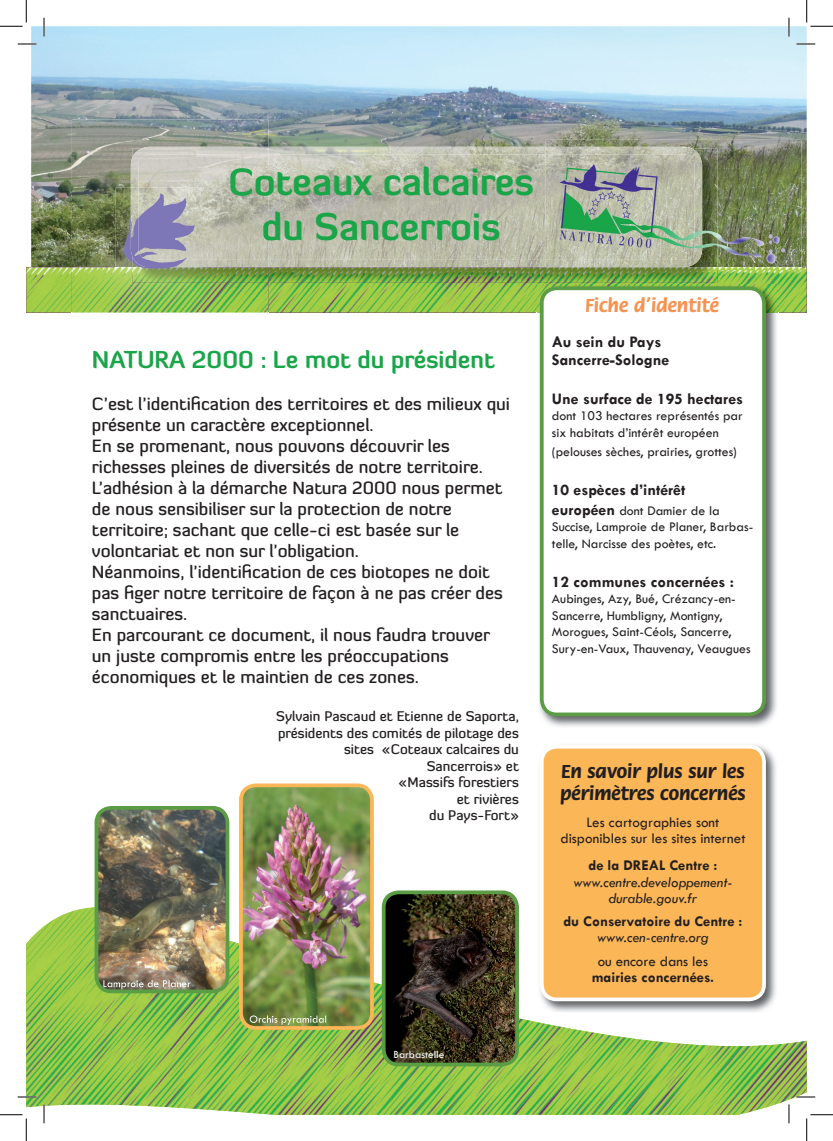
<style>
.page{position:relative;width:833px;height:1141px;background:#fff}
.page>*{position:absolute;margin:0;border:0;box-sizing:border-box;transform-origin:0 0}
.t1{font:700 37.5px/45px "Diavlo";color:#1aa549;text-align:center}
.t2{font:700 23.75px "Diavlo";color:#1aa549}
.t3{font:700 20px/22.5px "Flora";color:#231f20}
.t4{font:700 20px "Flora";color:#f69351}
.t5{font:500 17.5px/21px "Diavlo";color:#231f20}
.t6{font:700 16.25px/17.5px "Tw Cen";color:#231f20}
.t7{font:15px/16.2px "Tw Cen";color:#231f20;text-align:center}
.t8{font:700 15px "Tw Cen";color:#231f20}
.t9{font:italic 15px/16.2px "Tw Cen";color:#231f20;text-align:center}
.t10{font:13.75px/16.5px "Tw Cen";color:#231f20}
.t11{font:500 13.75px/16.5px "Diavlo";color:#231f20;text-align:right}
.t12{font:11.25px "Tw Cen";color:#fff}
.s1{font-weight:700;font-size:16.25px}
</style>
<div class="page">
<img style="left:31px;top:26px;width:775px;height:241px">
<img style="left:26px;top:267px;width:780px;height:45px">
<img style="left:268px;top:147px;width:449px;height:136px">
<img style="left:268px;top:154px;width:277px;height:106px">
<img style="left:268px;top:167px;width:265px;height:29px">
<img style="left:268px;top:212px;width:231px;height:29px">
<img style="left:545px;top:140px;width:255px;height:129px">
<img style="left:545px;top:147px;width:156px;height:120px">
<img style="left:536px;top:284px;width:241px;height:443px">
<div style="left:541px;top:288px;width:222px;height:426px;background:#fff;border-radius:15px"></div>
<div style="left:539px;top:286px;width:226px;height:430px;border:4px solid #5b9d45;border-radius:15px"></div>
<img style="left:72px;top:119px;width:196px;height:194px">
<svg style="left:132px;top:148px;width:10px;height:10px"></svg>
<img style="left:230px;top:167px;width:38px;height:29px">
<img style="left:263px;top:212px;width:5px;height:29px">
<img style="left:115px;top:188px;width:17px;height:86px">
<img style="left:132px;top:267px;width:70px;height:7px">
<img style="left:131px;top:188px;width:71px;height:79px">
<img style="left:757px;top:745px;width:19px;height:156px">
<div style="left:541px;top:746px;width:222px;height:253px;background:#fbb657;border-radius:15px"></div>
<div style="left:539px;top:744px;width:226px;height:257px;border:4px solid #fff;border-radius:15px"></div>
<img style="left:26px;top:907px;width:780px;height:207px">
<img style="left:96px;top:810px;width:131px;height:181px">
<div style="left:94px;top:805px;width:135px;height:188px;border:4px solid #5b9d45;border-radius:15px"></div>
<img style="left:383px;top:895px;width:133px;height:169px">
<div style="left:381px;top:890px;width:137px;height:176px;border:4px solid #5b9d45;border-radius:15px"></div>
<img style="left:241px;top:788px;width:131px;height:239px">
<div style="left:239px;top:783px;width:134px;height:246px;border:4px solid #fbb657;border-radius:15px"></div>
<svg style="left:103px;top:979px;width:87px;height:10px"></svg>
<svg style="left:249px;top:1015px;width:77px;height:9px"></svg>
<svg style="left:18px;top:43px;width:18px;height:2px"></svg>
<svg style="left:796px;top:43px;width:18px;height:2px"></svg>
<svg style="left:18px;top:1096px;width:18px;height:1px"></svg>
<svg style="left:796px;top:1096px;width:18px;height:1px"></svg>
<svg style="left:43px;top:18px;width:2px;height:18px"></svg>
<svg style="left:43px;top:1104px;width:2px;height:19px"></svg>
<svg style="left:787px;top:18px;width:2px;height:18px"></svg>
<svg style="left:787px;top:1104px;width:2px;height:19px"></svg>
<svg style="left:0;top:0;width:27px;height:27px"></svg>
<svg style="left:0;top:1114px;width:27px;height:26px"></svg>
<svg style="left:806px;top:0;width:26px;height:27px"></svg>
<svg style="left:806px;top:1114px;width:26px;height:26px"></svg>
<h1 class="t1" style="left:228px;top:159px;width:307px">Coteaux calcaires du Sancerrois</h1>
<h2 class="t2" style="left:92px;top:344px;width:404px">NATURA 2000 : Le mot du président</h2>
<p class="t5" style="left:92px;top:393px;width:419px">C’est l’identification des territoires et des milieux qui présente un caractère exceptionnel.<br>En se promenant, nous pouvons découvrir les richesses pleines de diversités de notre territoire.<br>L’adhésion à la démarche Natura 2000 nous permet de nous sensibiliser sur la protection de notre territoire; sachant que celle-ci est basée sur le volontariat et non sur l’obligation.<br>Néanmoins, l’identification de ces biotopes ne doit pas figer notre territoire de façon à ne pas créer des sanctuaires.<br>En parcourant ce document, il nous faudra trouver un juste compromis entre les préoccupations économiques et le maintien de ces zones.</p>
<p class="t11" style="left:276px;top:707px;width:244px">Sylvain Pascaud et Etienne de Saporta, présidents des comités de pilotage des sites «Coteaux calcaires du<br>Sancerrois» et<br>«Massifs forestiers<br>et rivières<br>du Pays-Fort»</p>
<p class="t4" style="left:584px;top:295px;width:136px">Fiche d’identité</p>
<p class="t6" style="left:551px;top:333px;width:119px">Au sein du Pays<br>Sancerre-Sologne</p>
<p class="t6" style="left:551px;top:389px;width:193px">Une surface de 195 hectares</p>
<p class="t10" style="left:551px;top:407px;width:192px">dont 103 hectares représentés par six habitats d’intérêt européen</p>
<p class="t10" style="left:551px;top:443px;width:186px">(pelouses sèches, prairies, grottes)</p>
<p class="t6" style="left:551px;top:481px;width:135px">10 espèces d’intérêt</p>
<p class="t10" style="left:551px;top:502px;width:203px"><span class="s1">européen</span> dont Damier de la<br>Succise, Lamproie de Planer, Barbas&shy;telle, Narcisse des poètes, etc.</p>
<p class="t6" style="left:551px;top:572px;width:183px">12 communes concernées :</p>
<p class="t10" style="left:551px;top:590px;width:200px">Aubinges, Azy, Bué, Crézancy-en-Sancerre, Humbligny, Montigny, Morogues, Saint-Céols, Sancerre, Sury-en-Vaux, Thauvenay, Veaugues</p>
<p class="t3" style="left:559px;top:760px;width:187px">En savoir plus sur les périmètres concernés</p>
<p class="t7" style="left:560px;top:814px;width:186px">Les cartographies sont disponibles sur les sites internet</p>
<p class="t8" style="left:588px;top:856px;width:130px">de la DREAL Centre :</p>
<p class="t9" style="left:573px;top:873px;width:160px">www.centre.developpement&shy;durable.gouv.fr</p>
<p class="t8" style="left:563px;top:912px;width:180px">du Conservatoire du Centre :</p>
<p class="t9" style="left:596px;top:929px;width:113px">www.cen-centre.org</p>
<p class="t7" style="left:597px;top:952px;width:112px">ou encore dans les</p>
<p class="t8" style="left:591px;top:968px;width:124px">mairies concernées.</p>
<p class="t12" style="left:393px;top:1047px;width:52px">Barbastelle</p>
</div>
